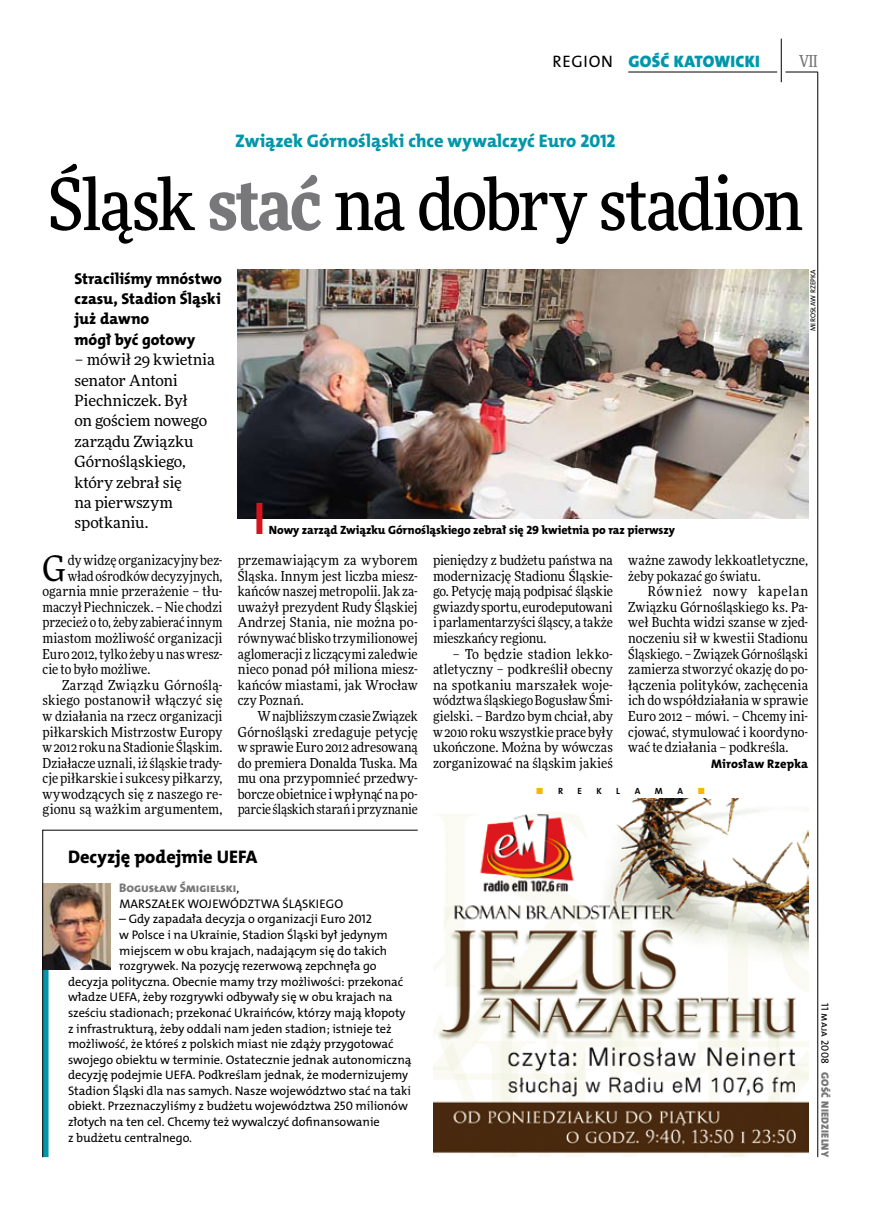
<style>
.page{position:relative;width:872px;height:1221px;background:#fff}
.page>*{position:absolute;margin:0;border:0;box-sizing:border-box;transform-origin:0 0}
.t1{font:500 72px "Freeday Narrow";letter-spacing:-.03em;color:#000}
.t2{font:35.25px "Freeday Narrow News";color:#000}
.t3{font:18.3px "The Mix HP8 Ex Bld";letter-spacing:-.005em;color:#0097aa}
.t4{font:18.3px "The Mix HP8 Ex Bld";color:#000}
.t5{font:16.65px "The Mix HP9 Blk";letter-spacing:.02em;color:#0097aa}
.t6{font:16.65px "The Mix HP5 Plain";color:#000}
.t7{font:500 16.5px "Freeday Narrow";color:#787779;scale:.9 1}
.t8{font:15.75px/20.4px "The Mix HP8 Ex Bld";color:#000}
.t9{font:15.45px/20.4px "Freeday News";letter-spacing:-.01em;color:#000}
.t10{font:13.8px/15.6px "Freeday Narrow News";letter-spacing:.005em;color:#000;text-align:justify}
.t11{font:12.45px "The Mix HP5 Plain";letter-spacing:-.005em;color:#000}
.t12{font:12.45px "The Mix HP5 Plain";letter-spacing:-.03em;color:#000}
.t13{font:12.45px "The Mix HP5 Plain";letter-spacing:.075em;color:#000}
.t14{font:12.45px "The Mix HP8 Ex Bld";letter-spacing:-.005em;color:#787779}
.t15{font:12.45px "The Mix HP8 Ex Bld";letter-spacing:.01em;color:#000}
.t16{font:12px "The Mix HP8 Ex Bld";letter-spacing:-.005em;color:#000}
.t17{font:10.5px "The Mix HP9 Blk";letter-spacing:.025em;color:#787779}
.t18{font:10.5px "The Mix HP5 Plain";letter-spacing:.015em;color:#000}
.t19{font:9px "The Mix HP7 Bld";color:#000}
.t20{font:9px "The Mix HP7 Bld";color:#f2b900}
.t21{font:7.2px "The Mix HP5 Plain";color:#000}
.s1{font-weight:900;color:#787779}
.s2{color:#000}
.s3{font-family:"The Mix HP5 Plain";color:#000}
</style>
<div class="page">
<hr style="left:817px;top:72px;width:1px;height:1084px;background:#000">
<hr style="left:781px;top:39px;width:1px;height:43px;background:#000">
<hr style="left:785px;top:72px;width:32px;height:1px;background:#000">
<hr style="left:628px;top:72px;width:149px;height:1px;background:#000">
<img style="left:433px;top:798px;width:375px;height:358px">
<img style="left:238px;top:269px;width:570px;height:249px">
<div style="left:256px;top:503px;width:6px;height:31px;background:#d4151f"></div>
<svg style="left:42px;top:829px;width:376px;height:328px"></svg>
<p class="t6" style="left:552px;top:50px;width:59px">region</p>
<p class="t5" style="left:628px;top:50px;width:133px">GOŚĆ KATOWICKI</p>
<p class="t7" style="left:799px;top:50px;width:22px">VII</p>
<h3 class="t3" style="left:235px;top:129px;width:382px">Związek Górnośląski chce wywalczyć Euro 2012</h3>
<h1 class="t1" style="left:48px;top:159px;width:756px">Śląsk <span class="s1">stać</span> na dobry stadion</h1>
<p class="t8" style="left:74px;top:268px;width:149px">Straciliśmy mnóstwo czasu, Stadion Śląski już dawno<br>mógł być gotowy</p>
<p class="t9" style="left:74px;top:349px;width:142px">– mówił 29 kwietnia senator Antoni<br>Piechniczek. Był<br>on gościem nowego zarządu Związku<br>Górnośląskiego, który zebrał się<br>na pierwszym spotkaniu.</p>
<h2 class="t2" style="left:43px;top:546px;width:25px">G</h2>
<p class="t10" style="left:68px;top:552px;width:156px">dy widzę organizacyjny bez-</p>
<p class="t21" style="left:808px;top:331px;width:63px;rotate:-90deg">Mirosław Rzepka</p>
<p class="t16" style="left:269px;top:522px;width:407px">Nowy zarząd Związku Górnośląskiego zebrał się 29 kwietnia po raz pierwszy</p>
<p class="t10" style="left:238px;top:552px;width:181px">przemawiającym za wyborem Śląska. Innym jest liczba miesz&shy;kańców naszej metropolii. Jak za&shy;uważył prezydent Rudy Śląskiej Andrzej Stania, nie można po&shy;równywać blisko trzymilionowej aglomeracji z liczącymi zaledwie nieco ponad pół miliona miesz&shy;kańców miastami, jak Wrocław czy Poznań.</p>
<p class="t10" style="left:238px;top:708px;width:181px;text-indent:20px">Wnajbliższym czasie Związek Górnośląski zredaguje petycję w sprawie Euro 2012 adresowaną do premiera Donalda Tuska. Ma mu ona przypomnieć przedwy&shy;borcze obietnice i wpłynąć na po&shy;parcie śląskich starań iprzyznanie</p>
<p class="t10" style="left:433px;top:552px;width:181px">pieniędzy z budżetu państwa na modernizację Stadionu Śląskie&shy;go. Petycję mają podpisać śląskie gwiazdy sportu, eurodeputowani i parlamentarzyści śląscy, a także mieszkańcy regionu.</p>
<p class="t10" style="left:433px;top:645px;width:181px;text-indent:20px">– To będzie stadion lekko&shy;atletyczny – podkreślił obecny na spotkaniu marszałek woje&shy;wództwa śląskiego Bogusław Śmi&shy;gielski. – Bardzo bym chciał, aby w2010 roku wszystkie prace były ukończone. Można by wówczas zorganizować na śląskim jakieś</p>
<p class="t10" style="left:628px;top:552px;width:181px">ważne zawody lekkoatletyczne, żeby pokazać go światu.</p>
<p class="t10" style="left:628px;top:583px;width:181px;text-indent:20px">Również nowy kapelan Związku Górnośląskiego ks. Pa&shy;weł Buchta widzi szanse w zjed&shy;noczeniu sił w kwestii Stadionu Śląskiego. – Związek Górnośląski zamierza stworzyć okazję do po&shy;łączenia polityków, zachęcenia ich do współdziałania w sprawie Euro 2012 – mówi. – Chcemy ini&shy;cjować, stymulować i koordyno&shy;wać te działania – podkreśla.</p>
<p class="t15" style="left:711px;top:755px;width:99px">Mirosław Rzepka</p>
<p class="t10" style="left:68px;top:568px;width:156px">wład ośrodków decyzyjnych,</p>
<p class="t10" style="left:43px;top:583px;width:181px">ogarnia mnie przerażenie – tłu-</p>
<p class="t10" style="left:43px;top:599px;width:181px">maczył Piechniczek. – Nie chodzi</p>
<p class="t10" style="left:43px;top:614px;width:181px">przecież o to, żeby zabierać innym</p>
<p class="t10" style="left:43px;top:630px;width:181px">miastom możliwość organizacji</p>
<p class="t10" style="left:43px;top:645px;width:181px">Euro 2012, tylko żeby unas wresz-</p>
<p class="t10" style="left:43px;top:661px;width:109px">cie to było możliwe.</p>
<p class="t10" style="left:62px;top:677px;width:162px">Zarząd Związku Górnoślą-</p>
<p class="t10" style="left:43px;top:692px;width:181px">skiego postanowił włączyć się</p>
<p class="t10" style="left:43px;top:708px;width:181px">w działania na rzecz organizacji</p>
<p class="t10" style="left:43px;top:723px;width:181px">piłkarskich Mistrzostw Europy</p>
<p class="t10" style="left:43px;top:739px;width:181px">w2012 roku na Stadionie Śląskim.</p>
<p class="t10" style="left:43px;top:754px;width:181px">Działacze uznali, iż śląskie trady-</p>
<p class="t10" style="left:43px;top:770px;width:181px">cje piłkarskie isukcesy piłkarzy,</p>
<p class="t10" style="left:43px;top:786px;width:181px">wywodzących się z naszego re-</p>
<p class="t10" style="left:43px;top:801px;width:181px">gionu są ważkim argumentem,</p>
<p class="t20" style="left:536px;top:785px;width:28px">■ <span class="s2">R</span></p>
<p class="t19" style="left:577px;top:785px;width:6px">E</p>
<p class="t19" style="left:596px;top:785px;width:6px">K</p>
<p class="t19" style="left:616px;top:785px;width:5px">L</p>
<p class="t19" style="left:634px;top:785px;width:18px">AMA</p>
<p class="t20" style="left:697px;top:785px;width:9px">■</p>
<h3 class="t4" style="left:68px;top:845px;width:191px">Decyzję podejmie UEFA</h3>
<p class="t14" style="left:119px;top:880px;width:121px">Bogusław Śmigielski<span class="s3">,</span></p>
<p class="t13" style="left:119px;top:895px;width:225px">marszałek województwa śląski ego</p>
<p class="t11" style="left:119px;top:911px;width:254px">– Gdy zapadała decyzja o organizacji Euro 2012</p>
<p class="t11" style="left:119px;top:926px;width:270px">w Polsce i na U krainie, Stadion Śląski był jedynym</p>
<p class="t11" style="left:119px;top:942px;width:269px">miejscem w obu krajach, nadającym się do takich</p>
<p class="t11" style="left:119px;top:957px;width:259px">rozgrywek. Na pozycję rezerwową zepchnęła go</p>
<p class="t11" style="left:68px;top:973px;width:337px">decyzja polityczna. Obecnie mamy trzy możliwości: przekonać</p>
<p class="t11" style="left:68px;top:989px;width:326px">władze UE FA, żeby rozgrywki odbywały się w obu krajach na</p>
<p class="t11" style="left:68px;top:1004px;width:339px">sześciu stadionach; przekonać U kraińców, którzy mają kłopoty</p>
<p class="t11" style="left:68px;top:1020px;width:325px">z infrastrukturą, żeby oddali nam jeden stadion; istnieje też</p>
<p class="t11" style="left:68px;top:1035px;width:327px">możliwość, że któreś z polskich miast nie zdąży przygotować</p>
<p class="t11" style="left:68px;top:1051px;width:345px">swojego obiektu w terminie. Ostatecznie jednak autonomiczną</p>
<p class="t12" style="left:68px;top:1067px;width:342px">decyzję podejmie UE FA. Podkreślam jednak, że modernizujemy</p>
<p class="t11" style="left:68px;top:1082px;width:344px">Stadion Śląski dla nas samych. Nasze województwo stać na taki</p>
<p class="t11" style="left:68px;top:1098px;width:341px">obiekt. Przeznaczyliśmy z budżetu województwa 250 milionów</p>
<p class="t11" style="left:68px;top:1113px;width:313px">złotych na ten cel. Chcemy też wywalczyć dofinansowanie</p>
<p class="t11" style="left:68px;top:1129px;width:125px">z budżetu centralnego.</p>
<p class="t18" style="left:832px;top:1002px;width:62px;rotate:90deg">11 maja 2008</p>
<p class="t17" style="left:832px;top:1071px;width:87px;rotate:90deg">GOŚĆ NIEDZIELNY</p>
</div>
